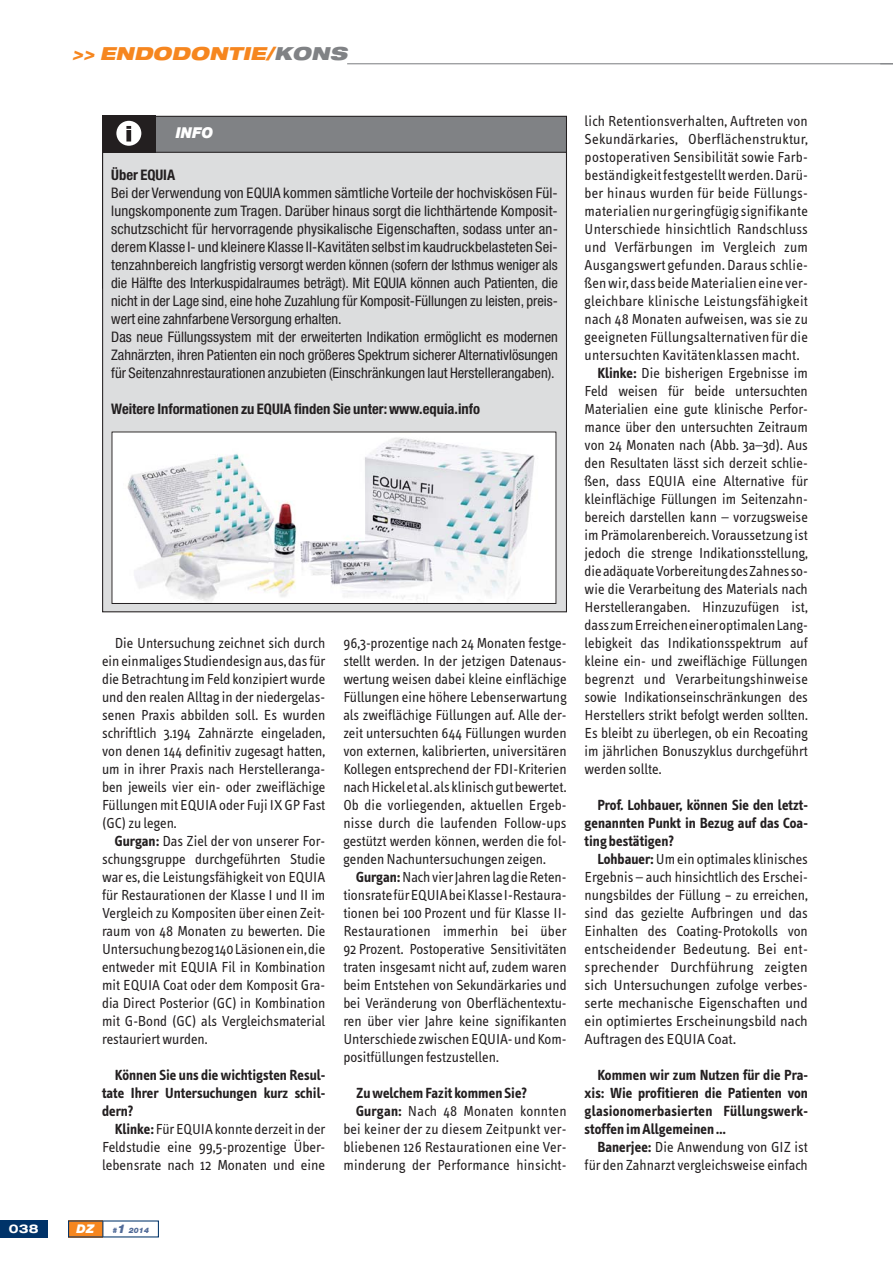
<style>
.page{position:relative;width:893px;height:1263px;background:#fff}
.page>*{position:absolute;margin:0;border:0;box-sizing:border-box;transform-origin:0 0}
.t1{font:italic 900 expanded 18px "Helvetica Neue";color:#f6861f}
.t2{font:15px/18px "Info Text";color:#231f20;text-align:justify}
.t3{font:700 15px/18px "Info Text";color:#231f20;text-align:justify}
.t4{font:italic 900 15px "Helvetica Neue";color:#fff}
.t5{font:condensed 14.55px/18px "Helvetica Neue";color:#231f20}
.t6{font:700 condensed 14.55px "Helvetica Neue";color:#231f20}
.t7{font:700 expanded 12px "Helvetica Neue";color:#fff}
.t8{font:italic 900 12px "Helvetica Neue";color:#fff}
.t9{font:italic 900 7.5px "Helvetica Neue";color:#516b98}
.s1{color:#808285}
.s2{font-weight:700}
.s3{font-size:12px}
</style>
<div class="page">
<div style="left:68px;top:1220px;width:35px;height:17px;background:#f6861f"></div>
<div style="left:0;top:1220px;width:48px;height:17px;background:#003369"></div>
<svg style="left:102px;top:1221px;width:1px;height:16px"></svg>
<hr style="left:347px;top:63px;width:546px;height:1px;background:#808285">
<div style="left:103px;top:116px;width:463px;height:172px;background:#808285"></div>
<div style="left:103px;top:152px;width:463px;height:460px;background:#dcddde"></div>
<div style="left:102px;top:116px;width:54px;height:37px;background:#231f20"></div>
<svg style="left:116px;top:121px;width:25px;height:25px"></svg>
<img style="left:114px;top:434px;width:440px;height:168px">
<div style="left:112px;top:432px;width:444px;height:172px;border:1px solid #231f20"></div>
<p class="t1" style="left:72px;top:45px;width:280px">&gt;&gt; ENDODONTIE/<span class="s1">KONS</span></p>
<p class="t4" style="left:176px;top:128px;width:39px">INFO</p>
<p class="t6" style="left:111px;top:166px;width:65px">Über EQUIA</p>
<p class="t5" style="left:111px;top:185px;width:448px">Bei der Verwendung von EQUIA kommen sämtliche Vorteile der hochviskösen Fül&shy;lungskomponente zum Tragen. Darüber hinaus sorgt die lichthärtende Komposit&shy;schutzschicht für hervorragende physikalische Eigenschaften, sodass unter an&shy;derem Klasse I- und kleinere Klasse II-Kavitäten selbst im kaudruckbelasteten Sei&shy;tenzahnbereich langfristig versorgt werden können (sofern der Isthmus weniger als die Hälfte des Interkuspidalraumes beträgt). Mit EQUIA können auch Patienten, die nicht in der Lage sind, eine hohe Zuzahlung für Komposit-Füllungen zu leisten, preis&shy;wert eine zahnfarbene Versorgung erhalten.<br>Das neue Füllungssystem mit der erweiterten Indikation ermöglicht es modernen Zahnärzten, ihren Patienten ein noch größeres Spektrum sicherer Alternativlösungen für Seitenzahnrestaurationen anzubieten (Einschränkungen laut Herstellerangaben).</p>
<p class="t6" style="left:111px;top:400px;width:370px">Weitere Informationen zu EQUIA finden Sie unter: www.equia.info</p>
<p class="t2" style="left:102px;top:635px;width:225px;text-indent:13px">Die Untersuchung zeichnet sich durch ein einmaliges Studiendesign aus, das für die Betrachtung im Feld konzipiert wurde und den realen Alltag in der niedergelas&shy;senen Praxis abbilden soll. Es wurden schriftlich 3.194 Zahnärzte eingeladen, von denen 144 definitiv zugesagt hatten, um in ihrer Praxis nach Herstelleranga&shy;ben jeweils vier ein- oder zweiflächige Füllungen mit EQUIA oder Fuji IX GP Fast (GC) zu legen.</p>
<p class="t2" style="left:102px;top:833px;width:225px;text-indent:13px"><span class="s2">Gurgan:</span> Das Ziel der von unserer For&shy;schungsgruppe durchgeführten Studie war es, die Leistungsfähigkeit von EQUIA für Restaurationen der Klasse I und II im Vergleich zu Kompositen über einen Zeit&shy;raum von 48 Monaten zu bewerten. Die Untersuchung bezog 140 Läsionen ein, die entweder mit EQUIA Fil in Kombination mit EQUIA Coat oder dem Komposit Gra&shy;dia Direct Posterior (GC) in Kombination mit G-Bond (GC) als Vergleichsmaterial restauriert wurden.</p>
<p class="t3" style="left:102px;top:1068px;width:225px;text-indent:13px">Können Sie uns die wichtigsten Resul&shy;tate Ihrer Untersuchungen kurz schil&shy;dern?</p>
<p class="t2" style="left:102px;top:1121px;width:225px;text-indent:13px"><span class="s2">Klinke:</span> Für EQUIA konnte derzeit in der Feldstudie eine 99,5-prozentige Über&shy;lebensrate nach 12 Monaten und eine</p>
<p class="t2" style="left:343px;top:635px;width:225px">96,3-prozentige nach 24 Monaten festge&shy;stellt werden. In der jetzigen Datenaus&shy;wertung weisen dabei kleine einflächige Füllungen eine höhere Lebenserwartung als zweiflächige Füllungen auf. Alle der&shy;zeit untersuchten 644 Füllungen wurden von externen, kalibrierten, universitären Kollegen entsprechend der FDI-Kriterien nach Hickel et al. als klinisch gut bewertet.<br>Ob die vorliegenden, aktuellen Ergeb&shy;nisse durch die laufenden Follow-ups gestützt werden können, werden die fol&shy;genden Nachuntersuchungen zeigen.</p>
<p class="t2" style="left:343px;top:869px;width:225px;text-indent:13px"><span class="s2">Gurgan:</span>Nach vier Jahren lag die Reten&shy;tionsrate für EQUIA bei Klasse I-Restaura&shy;tionen bei 100 Prozent und für Klasse II-Restaurationen immerhin bei über 92 Prozent. Postoperative Sensitivitäten traten insgesamt nicht auf, zudem waren beim Entstehen von Sekundärkaries und bei Veränderung von Oberflächentextu&shy;ren über vier Jahre keine signifikanten Unterschiede zwischen EQUIA- und Kom&shy;positfüllungen festzustellen.</p>
<p class="t3" style="left:356px;top:1086px;width:172px">Zu welchem Fazit kommen Sie?</p>
<p class="t2" style="left:356px;top:1103px;width:212px"><span class="s2">Gurgan:</span> Nach 48 Monaten konnten</p>
<p class="t2" style="left:343px;top:1121px;width:225px">bei keiner der zu diesem Zeitpunkt ver-</p>
<p class="t2" style="left:343px;top:1139px;width:225px">bliebenen 126 Restaurationen eine Ver-</p>
<p class="t2" style="left:343px;top:1157px;width:225px">minderung der Performance hinsicht-</p>
<p class="t2" style="left:585px;top:113px;width:225px">lich Retentionsverhalten, Auftreten von</p>
<p class="t2" style="left:585px;top:131px;width:225px">Sekundärkaries, Oberflächenstruktur,</p>
<p class="t2" style="left:585px;top:149px;width:225px">postoperativen Sensibilität sowie Farb-</p>
<p class="t2" style="left:585px;top:167px;width:225px">beständigkeit festgestellt werden. Darü-</p>
<p class="t2" style="left:585px;top:185px;width:225px">ber hinaus wurden für beide Füllungs-</p>
<p class="t2" style="left:585px;top:203px;width:225px">materialien nur geringfügig signifikante</p>
<p class="t2" style="left:585px;top:221px;width:225px">Unterschiede hinsichtlich Randschluss</p>
<p class="t2" style="left:585px;top:239px;width:225px">und Verfärbungen im Vergleich zum</p>
<p class="t2" style="left:585px;top:257px;width:225px">Ausgangswert gefunden. Daraus schlie-</p>
<p class="t2" style="left:585px;top:275px;width:225px">ßen wir, dass beide Materialien eine ver-</p>
<p class="t2" style="left:585px;top:293px;width:225px">gleichbare klinische Leistungsfähigkeit</p>
<p class="t2" style="left:585px;top:311px;width:225px">nach 48 Monaten aufweisen, was sie zu</p>
<p class="t2" style="left:585px;top:329px;width:225px">geeigneten Füllungsalternativen für die</p>
<p class="t2" style="left:585px;top:347px;width:216px">untersuchten Kavitätenklassen macht.</p>
<p class="t2" style="left:597px;top:365px;width:212px"><span class="s2">Klinke:</span> Die bisherigen Ergebnisse im</p>
<p class="t2" style="left:585px;top:383px;width:225px">Feld weisen für beide untersuchten</p>
<p class="t2" style="left:585px;top:401px;width:225px">Materialien eine gute klinische Perfor-</p>
<p class="t2" style="left:585px;top:419px;width:225px">mance über den untersuchten Zeitraum</p>
<p class="t2" style="left:585px;top:437px;width:225px">von 24 Monaten nach (Abb. 3a–3d). Aus</p>
<p class="t2" style="left:585px;top:455px;width:225px">den Resultaten lässt sich derzeit schlie-</p>
<p class="t2" style="left:585px;top:473px;width:225px">ßen, dass EQUIA eine Alternative für</p>
<p class="t2" style="left:585px;top:491px;width:225px">kleinflächige Füllungen im Seitenzahn-</p>
<p class="t2" style="left:585px;top:509px;width:225px">bereich darstellen kann – vorzugsweise</p>
<p class="t2" style="left:585px;top:527px;width:225px">im Prämolarenbereich. Voraussetzung ist</p>
<p class="t2" style="left:585px;top:545px;width:225px">jedoch die strenge Indikationsstellung,</p>
<p class="t2" style="left:585px;top:563px;width:225px">die adäquate Vorbereitung des Zahnes so-</p>
<p class="t2" style="left:585px;top:581px;width:225px">wie die Verarbeitung des Materials nach</p>
<p class="t2" style="left:585px;top:599px;width:225px">Herstellerangaben. Hinzuzufügen ist,</p>
<p class="t2" style="left:585px;top:617px;width:225px">dass zum Erreichen einer optimalen Lang-</p>
<p class="t2" style="left:585px;top:635px;width:225px">lebigkeit das Indikationsspektrum auf</p>
<p class="t2" style="left:585px;top:653px;width:225px">kleine ein- und zweiflächige Füllungen</p>
<p class="t2" style="left:585px;top:671px;width:225px">begrenzt und Verarbeitungshinweise</p>
<p class="t2" style="left:585px;top:689px;width:225px">sowie Indikationseinschränkungen des</p>
<p class="t2" style="left:585px;top:707px;width:225px">Herstellers strikt befolgt werden sollten.</p>
<p class="t2" style="left:585px;top:725px;width:225px">Es bleibt zu überlegen, ob ein Recoating</p>
<p class="t2" style="left:585px;top:743px;width:225px">im jährlichen Bonuszyklus durchgeführt</p>
<p class="t2" style="left:585px;top:761px;width:78px">werden sollte.</p>
<p class="t3" style="left:585px;top:798px;width:225px;text-indent:13px">Prof. Lohbauer, können Sie den letzt&shy;genannten Punkt in Bezug auf das Coa&shy;ting bestätigen?</p>
<p class="t2" style="left:585px;top:851px;width:225px;text-indent:13px"><span class="s2">Lohbauer:</span> Um ein optimales klinisches Ergebnis – auch hinsichtlich des Erschei&shy;nungsbildes der Füllung − zu erreichen, sind das gezielte Aufbringen und das Einhalten des Coating-Protokolls von entscheidender Bedeutung. Bei ent&shy;sprechender Durchführung zeigten sich Untersuchungen zufolge verbes&shy;serte mechanische Eigenschaften und ein optimiertes Erscheinungsbild nach Auftragen des EQUIA Coat.</p>
<p class="t3" style="left:585px;top:1068px;width:225px;text-indent:13px">Kommen wir zum Nutzen für die Pra&shy;xis: Wie profitieren die Patienten von glasionomerbasierten Füllungswerk&shy;stoffen im Allgemeinen ...</p>
<p class="t2" style="left:585px;top:1139px;width:225px;text-align:right"><span class="s2">Banerjee:</span> Die Anwendung von GIZ ist für den Zahnarzt vergleichsweise einfach</p>
<p class="t7" style="left:9px;top:1224px;width:31px">038</p>
<p class="t8" style="left:77px;top:1224px;width:19px">DZ</p>
<p class="t9" style="left:112px;top:1227px;width:38px">#<span class="s3">1</span> 2014</p>
</div>
